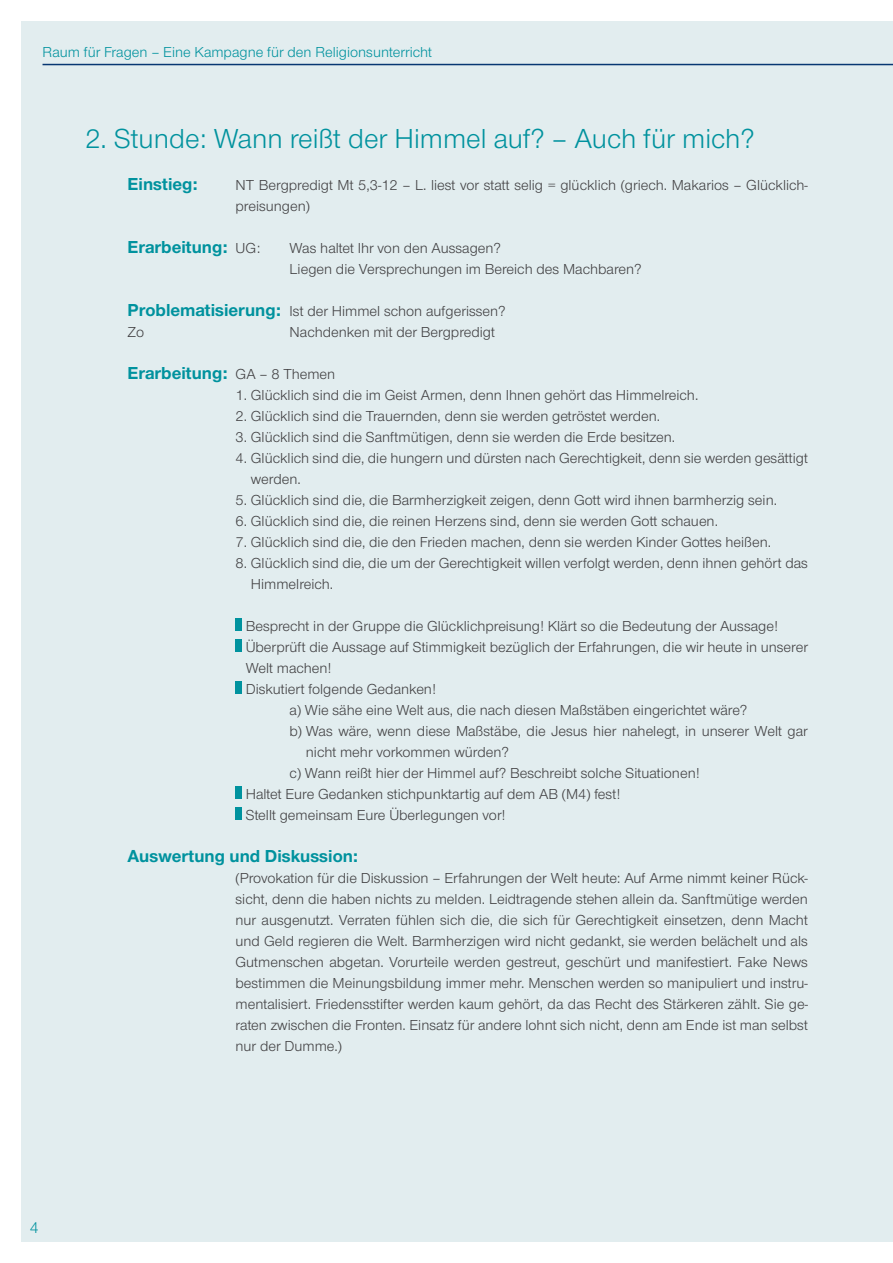
<style>
.page{position:relative;width:893px;height:1263px;background:#fff}
.page>*{position:absolute;margin:0;border:0;box-sizing:border-box;transform-origin:0 0}
.t1{font:28.5px "Nordelbica";color:#00929e}
.t2{font:700 18px "Nordelbica";color:#00929e}
.t3{font:16.5px "Nordelbica";color:#00929e}
.t4{font:15px/21px "Nordelbica";color:#414042}
.t5{font:15px "Nordelbica";color:#00929e}
.s1{font-weight:400;font-size:15px;color:#414042}
.s2{font-weight:700;font-size:18px;color:#00929e}
</style>
<div class="page">
<div style="left:21px;top:21px;width:872px;height:1221px;background:#e2edef"></div>
<hr style="left:43px;top:64px;width:850px;height:1px;background:#073772">
<div style="left:236px;top:618px;width:6px;height:13px;background:#00929e"></div>
<div style="left:236px;top:639px;width:6px;height:13px;background:#00929e"></div>
<div style="left:236px;top:681px;width:6px;height:13px;background:#00929e"></div>
<div style="left:236px;top:786px;width:6px;height:13px;background:#00929e"></div>
<div style="left:236px;top:807px;width:6px;height:13px;background:#00929e"></div>
<p class="t5" style="left:43px;top:44px;width:391px">Raum für Fragen – Eine Kampagne für den Religionsunterricht</p>
<h1 class="t1" style="left:85px;top:122px;width:671px">2. Stunde: Wann reißt der Himmel auf? – Auch für mich?</h1>
<p class="t3" style="left:30px;top:1218px;width:11px">4</p>
<p class="t2" style="left:128px;top:173px;width:72px">Einstieg:</p>
<p class="t4" style="left:236px;top:175px;width:574px">NT Bergpredigt Mt 5,3-12 – L. liest vor statt selig = glücklich (griech. Makarios – Glücklich&shy;preisungen)</p>
<p class="t2" style="left:128px;top:236px;width:134px">Erarbeitung: <span class="s1">UG:</span></p>
<p class="t4" style="left:290px;top:238px;width:353px">Was haltet Ihr von den Aussagen?<br>Liegen die Versprechungen im Bereich des Machbaren?</p>
<p class="t4" style="left:128px;top:301px;width:380px"><span class="s2">Problematisierung:</span> Ist der Himmel schon aufgerissen?<br>Zo</p>
<p class="t4" style="left:290px;top:322px;width:207px">Nachdenken mit der Bergpredigt</p>
<p class="t2" style="left:128px;top:362px;width:209px">Erarbeitung: <span class="s1">GA – 8 Themen</span></p>
<p class="t4" style="left:236px;top:385px;width:464px">1. Glücklich sind die im Geist Armen, denn Ihnen gehört das Himmelreich.</p>
<p class="t4" style="left:236px;top:406px;width:426px">2. Glücklich sind die Trauernden, denn sie werden getröstet werden.</p>
<p class="t4" style="left:236px;top:427px;width:441px">3. Glücklich sind die Sanftmütigen, denn sie werden die Erde besitzen.</p>
<p class="t4" style="left:251px;top:448px;width:559px;text-indent:-15px">4. Glücklich sind die, die hungern und dürsten nach Gerechtigkeit, denn sie werden gesättigt werden.</p>
<p class="t4" style="left:236px;top:490px;width:543px">5. Glücklich sind die, die Barmherzigkeit zeigen, denn Gott wird ihnen barmherzig sein.</p>
<p class="t4" style="left:236px;top:511px;width:484px">6. Glücklich sind die, die reinen Herzens sind, denn sie werden Gott schauen.</p>
<p class="t4" style="left:236px;top:532px;width:537px">7. Glücklich sind die, die den Frieden machen, denn sie werden Kinder Gottes heißen.</p>
<p class="t4" style="left:251px;top:553px;width:559px;text-indent:-15px">8. Glücklich sind die, die um der Gerechtigkeit willen verfolgt werden, denn ihnen gehört das<br>Himmelreich.</p>
<p class="t4" style="left:246px;top:616px;width:534px">Besprecht in der Gruppe die Glücklichpreisung! Klärt so die Bedeutung der Aussage!</p>
<p class="t4" style="left:246px;top:637px;width:564px">Überprüft die Aussage auf Stimmigkeit bezüglich der Erfahrungen, die wir heute in unserer</p>
<p class="t4" style="left:246px;top:658px;width:87px">Welt machen!</p>
<p class="t4" style="left:246px;top:679px;width:192px">Diskutiert folgende Gedanken!</p>
<p class="t4" style="left:290px;top:700px;width:459px">a) Wie sähe eine Welt aus, die nach diesen Maßstäben eingerichtet wäre?</p>
<p class="t4" style="left:290px;top:721px;width:520px">b) Was wäre, wenn diese Maßstäbe, die Jesus hier nahelegt, in unserer Welt gar</p>
<p class="t4" style="left:306px;top:742px;width:205px">nicht mehr vorkommen würden?</p>
<p class="t4" style="left:290px;top:763px;width:412px">c) Wann reißt hier der Himmel auf? Beschreibt solche Situationen!</p>
<p class="t4" style="left:246px;top:784px;width:376px">Haltet Eure Gedanken stichpunktartig auf dem AB (M4) fest!</p>
<p class="t4" style="left:246px;top:805px;width:261px">Stellt gemeinsam Eure Überlegungen vor!</p>
<p class="t2" style="left:128px;top:845px;width:232px">Auswertung und Diskussion:</p>
<p class="t4" style="left:236px;top:868px;width:574px;text-align:justify">(Provokation für die Diskussion – Erfahrungen der Welt heute: Auf Arme nimmt keiner Rück&shy;sicht, denn die haben nichts zu melden. Leidtragende stehen allein da. Sanftmütige werden nur ausgenutzt. Verraten fühlen sich die, die sich für Gerechtigkeit einsetzen, denn Macht und Geld regieren die Welt. Barmherzigen wird nicht gedankt, sie werden belächelt und als Gutmenschen abgetan. Vorurteile werden gestreut, geschürt und manifestiert. Fake News bestimmen die Meinungsbildung immer mehr. Menschen werden so manipuliert und instru&shy;mentalisiert. Friedensstifter werden kaum gehört, da das Recht des Stärkeren zählt. Sie ge&shy;raten zwischen die Fronten. Einsatz für andere lohnt sich nicht, denn am Ende ist man selbst nur der Dumme.)</p>
</div>
